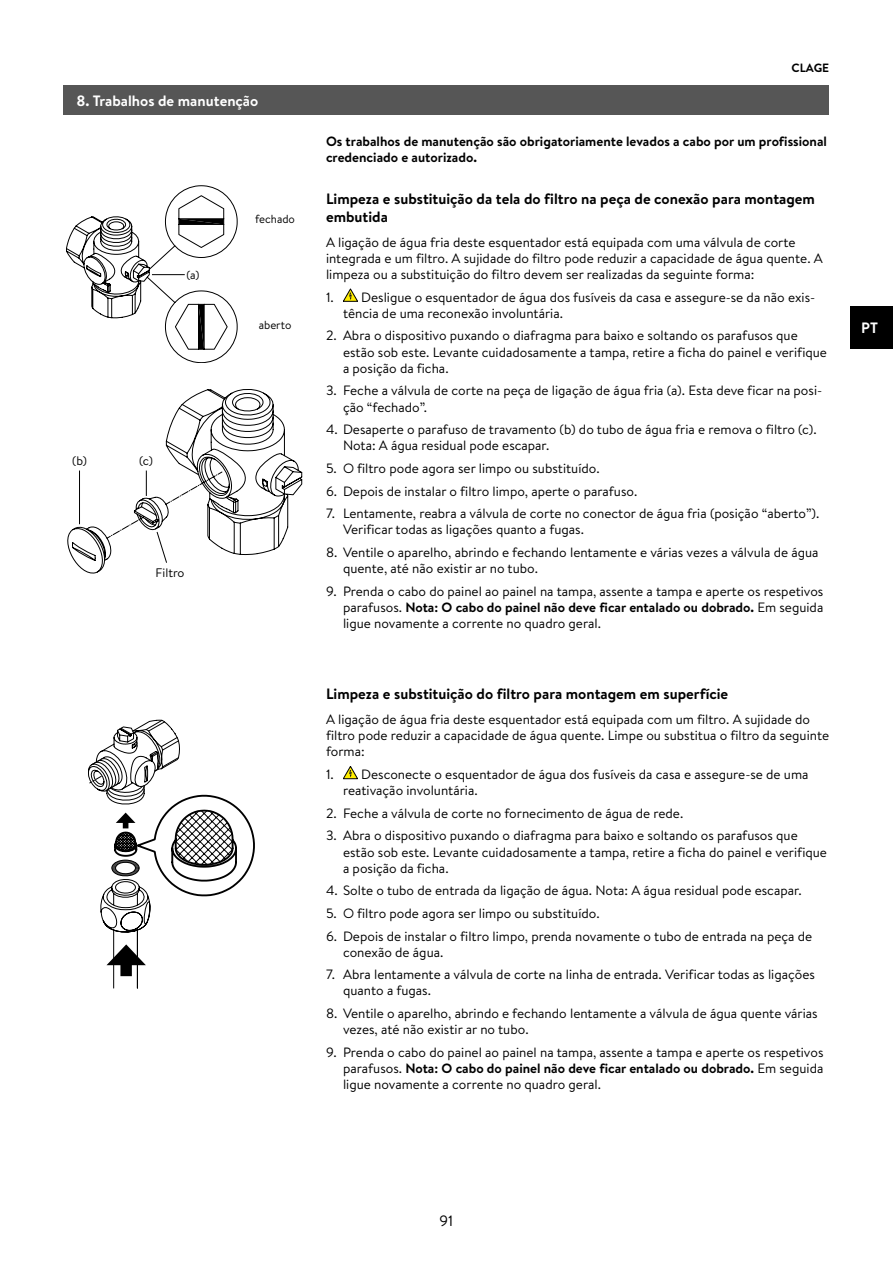
<style>
.page{position:relative;width:893px;height:1263px;background:#fff}
.page>*{position:absolute;margin:0;border:0;box-sizing:border-box;transform-origin:0 0}
.t1{font:700 15px/18px "Brandon Text";color:#000}
.t2{font:700 15px "Brandon Text";color:#fff}
.t3{font:15px "Brandon Text";color:#000}
.t4{font:13.5px/16.2px "Brandon Text";color:#000}
.t5{font:700 13.5px/16.2px "Brandon Text";color:#000}
.t6{font:12.3px "Brandon Text";color:#000}
.t7{font:700 12px "Brandon Text";color:#000}
.t8{font:11.7px "Brandon Text";color:#000}
.s1{font-weight:700}
</style>
<div class="page">
<div style="left:850px;top:306px;width:43px;height:43px;background:#000"></div>
<div style="left:64px;top:85px;width:765px;height:30px;background:#565656"></div>
<svg style="left:66px;top:185px;width:172px;height:178px"></svg>
<hr style="left:152px;top:274px;width:33px;height:1px;background:#000">
<svg style="left:67px;top:389px;width:235px;height:184px"></svg>
<svg style="left:100px;top:897px;width:51px;height:92px"></svg>
<svg style="left:107px;top:944px;width:39px;height:32px"></svg>
<svg style="left:88px;top:719px;width:167px;height:178px"></svg>
<svg style="left:343px;top:289px;width:15px;height:13px"></svg>
<svg style="left:343px;top:766px;width:15px;height:13px"></svg>
<p class="t2" style="left:77px;top:90px;width:183px">8. Trabalhos de manutenção</p>
<p class="t8" style="left:187px;top:266px;width:15px">(a)</p>
<p class="t6" style="left:72px;top:453px;width:16px">(b)</p>
<p class="t6" style="left:139px;top:453px;width:16px">(c)</p>
<p class="t6" style="left:156px;top:564px;width:30px">Filtro</p>
<p class="t8" style="left:255px;top:211px;width:41px">fechado</p>
<p class="t8" style="left:259px;top:317px;width:34px">aberto</p>
<p class="t7" style="left:791px;top:60px;width:39px">CLAGE</p>
<p class="t5" style="left:326px;top:132px;width:502px">Os trabalhos de manutenção são obrigatoriamente levados a cabo por um profissional credenciado e autorizado.</p>
<p class="t1" style="left:326px;top:190px;width:490px">Limpeza e substituição da tela do filtro na peça de conexão para montagem embutida</p>
<p class="t4" style="left:326px;top:234px;width:498px">A ligação de água fria deste esquentador está equipada com uma válvula de corte integrada e um filtro. A sujidade do filtro pode reduzir a capacidade de água quente. A limpeza ou a substituição do filtro devem ser realizadas da seguinte forma:</p>
<p class="t4" style="left:343px;top:289px;width:474px;text-indent:-17px">1. Desligue o esquentador de água dos fusíveis da casa e assegure-se da não exis&shy;tência de uma reconexão involuntária.</p>
<p class="t4" style="left:343px;top:327px;width:485px;text-indent:-17px">2. Abra o dispositivo puxando o diafragma para baixo e soltando os parafusos que estão sob este. Levante cuidadosamente a tampa, retire a ficha do painel e verifique a posição da ficha.</p>
<p class="t4" style="left:343px;top:382px;width:481px;text-indent:-17px">3. Feche a válvula de corte na peça de ligação de água fria (a). Esta deve ficar na posi&shy;ção “fechado”.</p>
<p class="t4" style="left:343px;top:421px;width:475px;text-indent:-17px">4. Desaperte o parafuso de travamento (b) do tubo de água fria e remova o filtro (c).<br>Nota: A água residual pode escapar.</p>
<p class="t4" style="left:326px;top:460px;width:275px">5. O filtro pode agora ser limpo ou substituído.</p>
<p class="t4" style="left:326px;top:482px;width:313px">6. Depois de instalar o filtro limpo, aperte o parafuso.</p>
<p class="t4" style="left:343px;top:505px;width:478px;text-indent:-17px">7. Lentamente, reabra a válvula de corte no conector de água fria (posição “aberto”).<br>Verificar todas as ligações quanto a fugas.</p>
<p class="t4" style="left:343px;top:544px;width:477px;text-indent:-17px">8. Ventile o aparelho, abrindo e fechando lentamente e várias vezes a válvula de água quente, até não existir ar no tubo.</p>
<p class="t4" style="left:343px;top:583px;width:482px;text-align:justify;text-indent:-17px">9. Prenda o cabo do painel ao painel na tampa, assente a tampa e aperte os respetivos parafusos. <span class="s1">Nota: O cabo do painel não deve ficar entalado ou dobrado.</span> Em seguida ligue novamente a corrente no quadro geral.</p>
<p class="t1" style="left:326px;top:685px;width:404px">Limpeza e substituição do filtro para montagem em superfície</p>
<p class="t4" style="left:326px;top:711px;width:505px">A ligação de água fria deste esquentador está equipada com um filtro. A sujidade do filtro pode reduzir a capacidade de água quente. Limpe ou substitua o filtro da seguinte forma:</p>
<p class="t4" style="left:343px;top:766px;width:467px;text-indent:-17px">1. Desconecte o esquentador de água dos fusíveis da casa e assegure-se de uma reativação involuntária.</p>
<p class="t4" style="left:326px;top:805px;width:359px">2. Feche a válvula de corte no fornecimento de água de rede.</p>
<p class="t4" style="left:343px;top:827px;width:485px;text-indent:-17px">3. Abra o dispositivo puxando o diafragma para baixo e soltando os parafusos que estão sob este. Levante cuidadosamente a tampa, retire a ficha do painel e verifique a posição da ficha.</p>
<p class="t4" style="left:326px;top:882px;width:477px">4. Solte o tubo de entrada da ligação de água. Nota: A água residual pode escapar.</p>
<p class="t4" style="left:326px;top:905px;width:275px">5. O filtro pode agora ser limpo ou substituído.</p>
<p class="t4" style="left:343px;top:927px;width:471px;text-indent:-17px">6. Depois de instalar o filtro limpo, prenda novamente o tubo de entrada na peça de conexão de água.</p>
<p class="t4" style="left:343px;top:966px;width:473px;text-indent:-17px">7. Abra lentamente a válvula de corte na linha de entrada. Verificar todas as ligações quanto a fugas.</p>
<p class="t4" style="left:343px;top:1005px;width:476px;text-indent:-17px">8. Ventile o aparelho, abrindo e fechando lentamente a válvula de água quente várias vezes, até não existir ar no tubo.</p>
<p class="t4" style="left:343px;top:1044px;width:482px;text-align:justify;text-indent:-17px">9. Prenda o cabo do painel ao painel na tampa, assente a tampa e aperte os respetivos parafusos. <span class="s1">Nota: O cabo do painel não deve ficar entalado ou dobrado.</span> Em seguida ligue novamente a corrente no quadro geral.</p>
<p class="t2" style="left:861px;top:317px;width:18px">PT</p>
<p class="t3" style="left:440px;top:1210px;width:15px">91</p>
</div>
